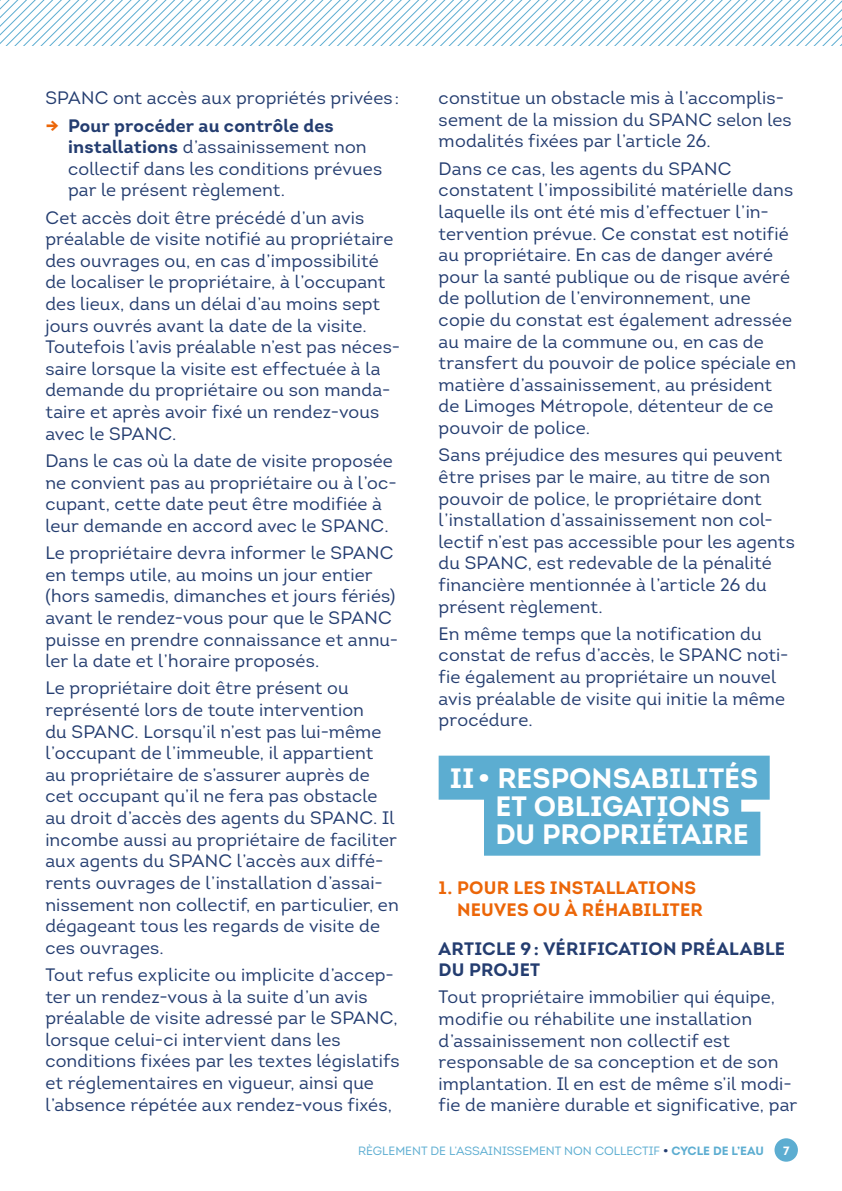
<style>
.page{position:relative;width:842px;height:1191px;background:#fff}
.page>*{position:absolute;margin:0;border:0;box-sizing:border-box;transform-origin:0 0}
.t1{font:28px/28px "Intro Bold Caps";color:#fff}
.t2{font:18px/21.6px "Intro";letter-spacing:.01em;color:#243d70}
.t3{font:700 18px/21.6px "Intro";letter-spacing:.01em;color:#ec6608}
.t4{font:18px/21.6px "Intro Bold Caps";letter-spacing:.01em;color:#243d70}
.t5{font:12px "Intro Regular Caps";color:#5cadd1}
.t6{font:12px "Intro Bold Caps";color:#fff}
.s1{font-weight:700;color:#ec6608}
.s2{font-weight:700}
.s3{font-family:"Intro";font-weight:700;color:#243d70}
.s4{font-family:"Intro Bold Caps"}
</style>
<div class="page">
<div style="left:774px;top:1138px;width:24px;height:23px;background:#5cadd1;border-radius:50%"></div>
<svg style="left:0;top:0;width:842px;height:45px"></svg>
<div style="left:439px;top:755px;width:331px;height:44px;background:#5cadd1"></div>
<div style="left:484px;top:783px;width:257px;height:44px;background:#5cadd1"></div>
<div style="left:484px;top:811px;width:276px;height:44px;background:#5cadd1"></div>
<p class="t2" style="left:45px;top:87px;width:355px">SPANC ont accès aux propriétés privées:</p>
<p class="t2" style="left:68px;top:114px;width:316px;text-indent:-23px"><span class="s1">→</span> <span class="s2">Pour procéder au contrôle des installations</span> d’assainissement non collectif dans les conditions prévues par le présent règlement.</p>
<p class="t2" style="left:45px;top:206px;width:356px">Cet accès doit être précédé d’un avis préalable de visite notifié au propriétaire des ouvrages ou, en cas d’impossibilité de localiser le propriétaire, à l’occupant des lieux, dans un délai d’au moins sept jours ouvrés avant la date de la visite.<br>Toutefois l’avis préalable n’est pas néces&shy;saire lorsque la visite est effectuée à la demande du propriétaire ou son manda&shy;taire et après avoir fixé un rendez-vous avec le SPANC.</p>
<p class="t2" style="left:45px;top:450px;width:353px">Dans le cas où la date de visite proposée ne convient pas au propriétaire ou à l’oc&shy;cupant, cette date peut être modifiée à leur demande en accord avec le SPANC.</p>
<p class="t2" style="left:45px;top:542px;width:354px">Le propriétaire devra informer le SPANC en temps utile, au moins un jour entier (hors samedis, dimanches et jours fériés) avant le rendez-vous pour que le SPANC puisse en prendre connaissance et annu&shy;ler la date et l’horaire proposés.</p>
<p class="t2" style="left:45px;top:677px;width:355px">Le propriétaire doit être présent ou représenté lors de toute intervention<br>du SPANC. Lorsqu’il n’est pas lui-même l’occupant de l’immeuble, il appartient<br>au propriétaire de s’assurer auprès de cet occupant qu’il ne fera pas obstacle au droit d’accès des agents du SPANC. Il incombe aussi au propriétaire de faciliter aux agents du SPANC l’accès aux diffé&shy;rents ouvrages de l’installation d’assai&shy;nissement non collectif, en particulier, en dégageant tous les regards de visite de ces ouvrages.</p>
<p class="t2" style="left:45px;top:963px;width:356px">Tout refus explicite ou implicite d’accep&shy;ter un rendez-vous à la suite d’un avis préalable de visite adressé par le SPANC, lorsque celui-ci intervient dans les conditions fixées par les textes législatifs et réglementaires en vigueur, ainsi que l’absence répétée aux rendez-vous fixés,</p>
<p class="t2" style="left:439px;top:87px;width:355px">constitue un obstacle mis à l’accomplis&shy;sement de la mission du SPANC selon les modalités fixées par l’article 26.</p>
<p class="t2" style="left:439px;top:158px;width:359px">Dans ce cas, les agents du SPANC constatent l’impossibilité matérielle dans laquelle ils ont été mis d’effectuer l’in&shy;tervention prévue. Ce constat est notifié au propriétaire. En cas de danger avéré pour la santé publique ou de risque avéré de pollution de l’environnement, une copie du constat est également adressée au maire de la commune ou, en cas de transfert du pouvoir de police spéciale en matière d’assainissement, au président de Limoges Métropole, détenteur de ce pouvoir de police.</p>
<p class="t2" style="left:439px;top:444px;width:358px">Sans préjudice des mesures qui peuvent être prises par le maire, au titre de son pouvoir de police, le propriétaire dont l’installation d’assainissement non col&shy;lectif n’est pas accessible pour les agents du SPANC, est redevable de la pénalité financière mentionnée à l’article 26 du présent règlement.</p>
<p class="t2" style="left:439px;top:622px;width:351px">En même temps que la notification du constat de refus d’accès, le SPANC noti&shy;fie également au propriétaire un nouvel avis préalable de visite qui initie la même procédure.</p>
<h1 class="t1" style="left:495px;top:764px;width:264px;text-indent:-45px">II • RESPONSABILITÉS<br>ET OBLIGATIONS<br>DU PROPRIÉTAIRE</h1>
<p class="t3" style="left:457px;top:877px;width:248px;text-indent:-18px">1. POUR LES INSTALLATIONS<br>NEUVES OU À RÉHABILITER</p>
<p class="t4" style="left:439px;top:937px;width:348px">ARTICLE 9: VÉRIFICATION PRÉALABLE<br>DU PROJET</p>
<p class="t2" style="left:439px;top:986px;width:360px">Tout propriétaire immobilier qui équipe, modifie ou réhabilite une installation d’assainissement non collectif est responsable de sa conception et de son implantation. Il en est de même s’il modi&shy;fie de manière durable et significative, par</p>
<p class="t5" style="left:358px;top:1143px;width:407px">RÈGLEMENT DE L’ASSAINISSEMENT NON COLLECTIF <span class="s3">•</span> <span class="s4">CYCLE DE L’EAU</span></p>
<p class="t6" style="left:783px;top:1142px;width:8px">7</p>
</div>
